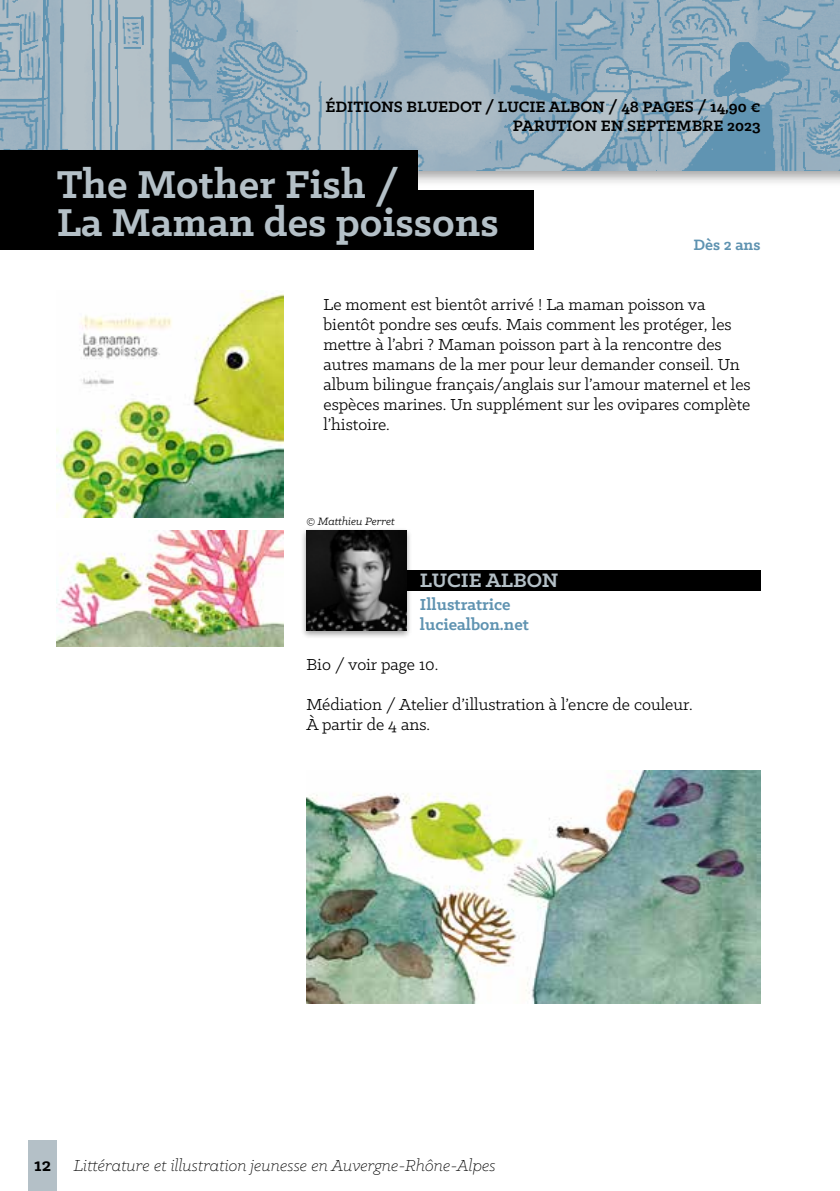
<style>
.page{position:relative;width:840px;height:1191px;background:#fff}
.page>*{position:absolute;margin:0;border:0;box-sizing:border-box;transform-origin:0 0}
.t1{font:700 44px/38px "Klinic Slab";color:#b4c0c7}
.t2{font:700 22px "Klinic Slab";color:#b4c0c7}
.t3{font:18px/20px "Klinic Slab";color:#000}
.t4{font:italic 300 18px "Klinic Slab";color:#000}
.t5{font:700 18px/20px "Klinic Slab";color:#5f93b1}
.t6{font:700 17px/19px "Klinic Slab";color:#000;text-align:right}
.t7{font:700 17px "Klinic Slab";color:#5f93b1}
.t8{font:italic 12px "Klinic Slab";color:#000}
.s1{font-weight:700;font-style:normal;font-size:20px}
</style>
<div class="page">
<div style="left:0;top:0;width:839px;height:188px;background:#000;opacity:.4"></div>
<img style="left:0;top:0;width:839px;height:170px">
<div style="left:28px;top:1140px;width:29px;height:51px;background:#b4c0c7"></div>
<img style="left:57px;top:290px;width:226px;height:227px">
<img style="left:57px;top:530px;width:226px;height:116px">
<img style="left:306px;top:770px;width:454px;height:233px">
<div style="left:0;top:150px;width:417px;height:60px;background:#000"></div>
<div style="left:0;top:190px;width:533px;height:60px;background:#000"></div>
<div style="left:354px;top:570px;width:406px;height:20px;background:#000"></div>
<div style="left:300px;top:527px;width:112px;height:112px;background:#000;opacity:.4"></div>
<img style="left:306px;top:530px;width:100px;height:100px">
<p class="t6" style="left:325px;top:97px;width:436px">ÉDITIONS BLUEDOT / LUCIE ALBON / 48 PAGES / 14,90 €<br>PARUTION EN SEPTEMBRE 2023</p>
<h1 class="t1" style="left:57px;top:164px;width:443px">The Mother Fish /<br>La Maman des poissons</h1>
<p class="t7" style="left:693px;top:234px;width:68px">Dès 2 ans</p>
<p class="t3" style="left:323px;top:294px;width:428px">Le moment est bientôt arrivé ! La maman poisson va bientôt pondre ses œufs. Mais comment les protéger, les mettre à l’abri ? Maman poisson part à la rencontre des autres mamans de la mer pour leur demander conseil. Un album bilingue français/anglais sur l’amour maternel et les espèces marines. Un supplément sur les ovipares complète l’histoire.</p>
<p class="t8" style="left:306px;top:514px;width:90px">© Matthieu Perret</p>
<p class="t2" style="left:420px;top:566px;width:140px">LUCIE ALBON</p>
<p class="t5" style="left:420px;top:594px;width:110px">Illustratrice luciealbon.net</p>
<p class="t3" style="left:306px;top:654px;width:133px">Bio / voir page 10.</p>
<p class="t3" style="left:306px;top:694px;width:387px">Médiation / Atelier d’illustration à l’encre de couleur.<br>À partir de 4 ans.</p>
<p class="t4" style="left:34px;top:1153px;width:463px"><span class="s1">12</span> Littérature et illustration jeunesse en Auvergne-Rhône-Alpes</p>
</div>
